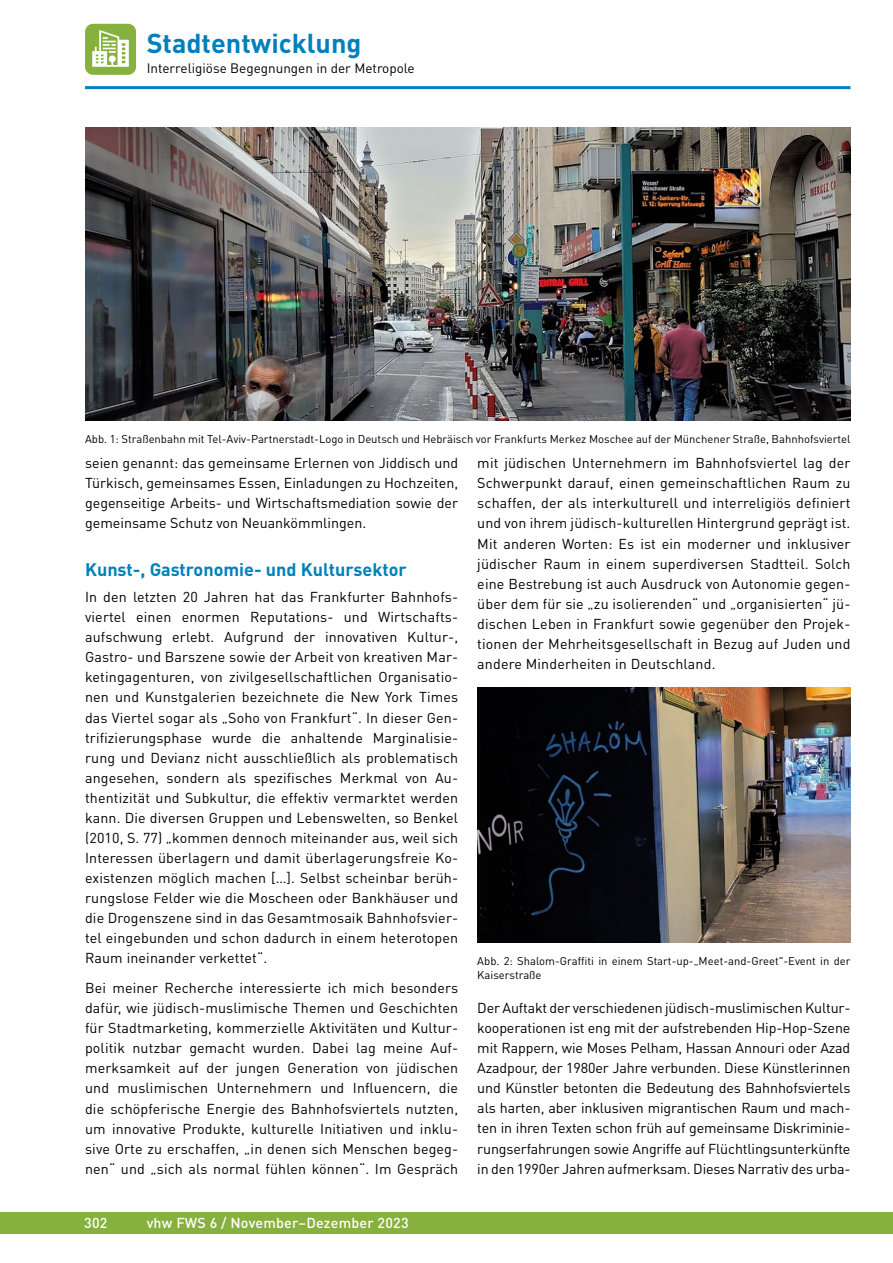
<style>
.page{position:relative;width:893px;height:1263px;background:#fff}
.page>*{position:absolute;margin:0;border:0;box-sizing:border-box;transform-origin:0 0}
.t1{font:700 27px "DIN Pro";color:#0080bc}
.t2{font:700 18px "DIN Pro";color:#0080bc}
.t3{font:14.25px/20.1px "DIN Pro";letter-spacing:.01em;color:#000;text-align:justify}
.t4{font:500 14.25px "DIN Pro";letter-spacing:.015em;color:#fff}
.t5{font:13.5px "DIN Pro";color:#000}
.t6{font:11.25px/14.1px "DIN Pro";color:#000}
</style>
<div class="page">
<div style="left:0;top:1212px;width:893px;height:21px;background:#87b13f"></div>
<hr style="left:85px;top:86px;width:765px;height:3px;background:#0080bc">
<div style="left:85px;top:24px;width:51px;height:51px;background:#87b13f;border-radius:8px"></div>
<svg style="left:92px;top:30px;width:37px;height:37px"></svg>
<img style="left:85px;top:128px;width:765px;height:293px">
<img style="left:477px;top:688px;width:373px;height:255px">
<h1 class="t1" style="left:147px;top:25px;width:216px">Stadtentwicklung</h1>
<p class="t5" style="left:147px;top:59px;width:269px">Interreligiöse Begegnungen in der Metropole</p>
<p class="t6" style="left:85px;top:431px;width:767px">Abb. 1: Straßenbahn mit Tel-Aviv-Partnerstadt-Logo in Deutsch und Hebräisch vor Frankfurts Merkez Moschee auf der Münchener Straße, Bahnhofsviertel</p>
<p class="t3" style="left:85px;top:452px;width:375px">seien genannt: das gemeinsame Erlernen von Jiddisch und Türkisch, gemeinsames Essen, Einladungen zu Hochzeiten, gegenseitige Arbeits- und Wirtschaftsmediation sowie der gemeinsame Schutz von Neuankömmlingen.</p>
<p class="t2" style="left:85px;top:557px;width:323px">Kunst-, Gastronomie- und Kultursektor</p>
<p class="t3" style="left:85px;top:586px;width:375px">In den letzten 20 Jahren hat das Frankfurter Bahnhofs&shy;viertel einen enormen Reputations- und Wirtschafts&shy;aufschwung erlebt. Aufgrund der innovativen Kultur-, Gastro- und Barszene sowie der Arbeit von kreativen Mar&shy;ketingagenturen, von zivilgesellschaftlichen Organisatio&shy;nen und Kunstgalerien bezeichnete die New York Times das Viertel sogar als „Soho von Frankfurt“. In dieser Gen&shy;trifizierungsphase wurde die anhaltende Marginalisie&shy;rung und Devianz nicht ausschließlich als problematisch angesehen, sondern als spezifisches Merkmal von Au&shy;thentizität und Subkultur, die effektiv vermarktet werden kann. Die diversen Gruppen und Lebenswelten, so Benkel (2010, S. 77) „kommen dennoch miteinander aus, weil sich Interessen überlagern und damit überlagerungsfreie Ko&shy;existenzen möglich machen […]. Selbst scheinbar berüh&shy;rungslose Felder wie die Moscheen oder Bankhäuser und die Drogenszene sind in das Gesamtmosaik Bahnhofsvier&shy;tel eingebunden und schon dadurch in einem heterotopen Raum ineinander verkettet“.</p>
<p class="t3" style="left:85px;top:977px;width:375px">Bei meiner Recherche interessierte ich mich besonders dafür, wie jüdisch-muslimische Themen und Geschichten für Stadtmarketing, kommerzielle Aktivitäten und Kultur&shy;politik nutzbar gemacht wurden. Dabei lag meine Auf&shy;merksamkeit auf der jungen Generation von jüdischen und muslimischen Unternehmern und Influencern, die die schöpferische Energie des Bahnhofsviertels nutzten, um innovative Produkte, kulturelle Initiativen und inklu&shy;sive Orte zu erschaffen, „in denen sich Menschen begeg&shy;nen“ und „sich als normal fühlen können“. Im Gespräch</p>
<p class="t4" style="left:84px;top:1213px;width:25px">302</p>
<p class="t4" style="left:147px;top:1213px;width:263px">vhw FWS 6 / November–Dezember 2023</p>
<p class="t3" style="left:477px;top:452px;width:375px">mit jüdischen Unternehmern im Bahnhofsviertel lag der Schwerpunkt darauf, einen gemeinschaftlichen Raum zu schaffen, der als interkulturell und interreligiös definiert und von ihrem jüdisch-kulturellen Hintergrund geprägt ist.<br>Mit anderen Worten: Es ist ein moderner und inklusiver jüdischer Raum in einem superdiversen Stadtteil. Solch eine Bestrebung ist auch Ausdruck von Autonomie gegen&shy;über dem für sie „zu isolierenden“ und „organisierten“ jü&shy;dischen Leben in Frankfurt sowie gegenüber den Projek&shy;tionen der Mehrheitsgesellschaft in Bezug auf Juden und andere Minderheiten in Deutschland.</p>
<p class="t6" style="left:477px;top:953px;width:375px">Abb. 2: Shalom-Graffiti in einem Start-up-„Meet-and-Greet"-Event in der<br>Kaiserstraße</p>
<p class="t3" style="left:477px;top:997px;width:375px">Der Auftakt der verschiedenen jüdisch-muslimischen Kultur&shy;kooperationen ist eng mit der aufstrebenden Hip-Hop-Szene mit Rappern, wie Moses Pelham, Hassan Annouri oder Azad Azadpour, der 1980er Jahre verbunden. Diese Künstlerinnen und Künstler betonten die Bedeutung des Bahnhofsviertels als harten, aber inklusiven migrantischen Raum und mach&shy;ten in ihren Texten schon früh auf gemeinsame Diskriminie&shy;rungserfahrungen sowie Angriffe auf Flüchtlingsunterkünfte in den 1990er Jahren aufmerksam. Dieses Narrativ des urba-</p>
</div>
